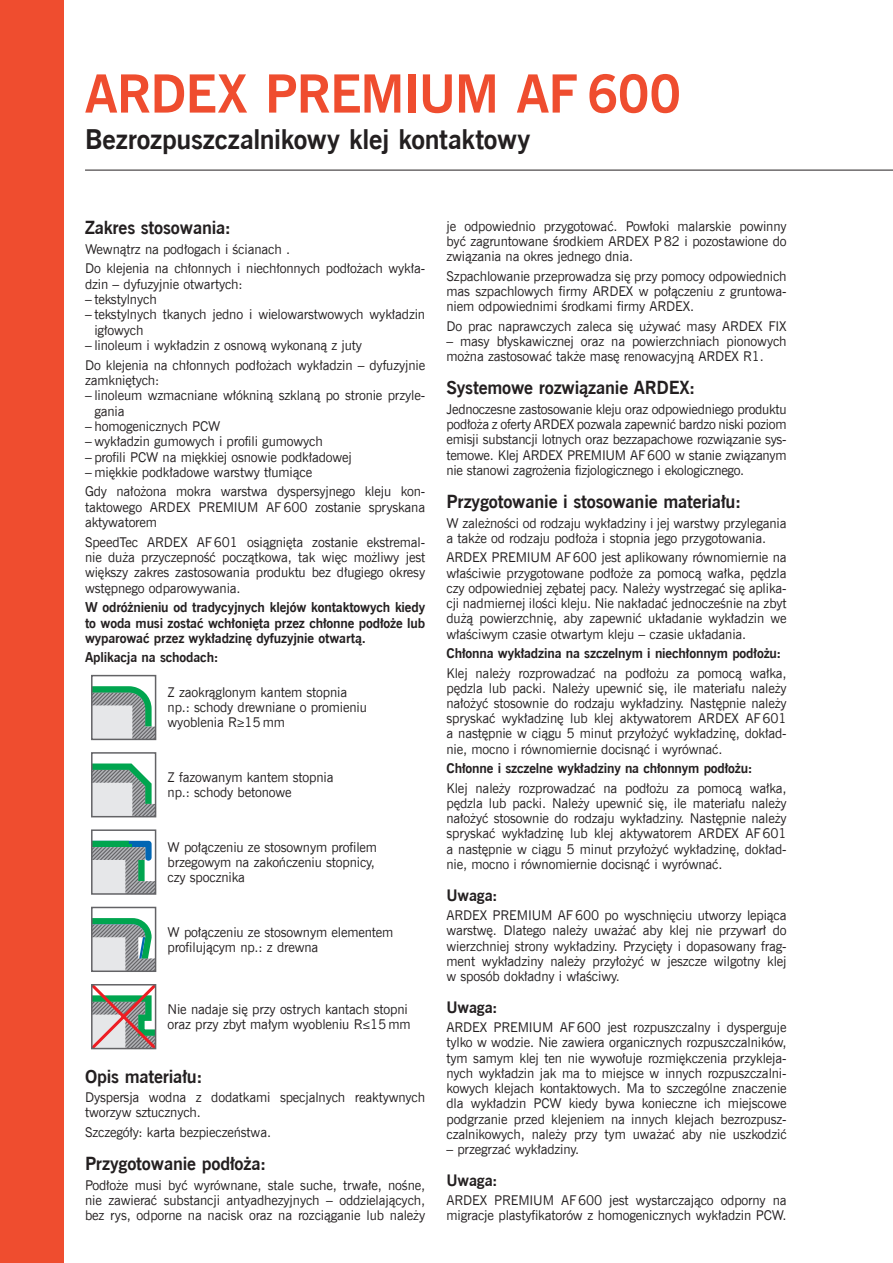
<style>
.page{position:relative;width:893px;height:1263px;background:#fff}
.page>*{position:absolute;margin:0;border:0;box-sizing:border-box;transform-origin:0 0}
.t1{font:700 52.5px "News Goth EU";letter-spacing:-.025em;color:#ef4d2f}
.t2{font:700 27px "News Goth EU";letter-spacing:-.01em;color:#231f20}
.t3{font:700 18px "News Goth EU";letter-spacing:-.01em;color:#231f20}
.t4{font:700 15.75px "News Goth EU";letter-spacing:-.01em;color:#231f20}
.t5{font:13.5px/15.3px "News Goth EU";letter-spacing:-.01em;color:#231f20}
.t6{font:700 13.5px/15.3px "News Goth EU";letter-spacing:-.01em;color:#231f20;text-align:justify}
.s1{font-family:"Myriad Pro"}
</style>
<div class="page">
<div style="left:0;top:0;width:64px;height:1263px;background:#ef4d2f"></div>
<hr style="left:85px;top:170px;width:808px;height:1px;background:#231f20">
<svg style="left:94px;top:686px;width:59px;height:51px;background:#a0bdb0"></svg>
<div style="left:91px;top:675px;width:65px;height:65px;border:2px solid #636366"></div>
<svg style="left:94px;top:763px;width:59px;height:51px;background:#a4c1b4"></svg>
<div style="left:91px;top:752px;width:65px;height:65px;border:2px solid #636366"></div>
<svg style="left:94px;top:841px;width:59px;height:51px;background:#9ab4b2"></svg>
<div style="left:91px;top:829px;width:65px;height:66px;border:2px solid #636366"></div>
<svg style="left:94px;top:918px;width:59px;height:51px;background:#9ab9ad"></svg>
<div style="left:91px;top:907px;width:65px;height:65px;border:2px solid #636366"></div>
<svg style="left:94px;top:987px;width:59px;height:59px;background:#aaaa9d"></svg>
<div style="left:91px;top:984px;width:65px;height:65px;border:2px solid #636366"></div>
<h1 class="t1" style="left:85px;top:61px;width:598px">ARDEX PREMIUM AF 600</h1>
<h2 class="t2" style="left:85px;top:122px;width:447px">Bezrozpuszczalnikowy klej kontaktowy</h2>
<h3 class="t3" style="left:85px;top:216px;width:148px">Zakres stosowania:</h3>
<p class="t5" style="left:85px;top:240px;width:342px;line-height:19.5px">Wewnątrz na podłogach i ścianach .<br>Do klejenia na chłonnych i niechłonnych podłożach wykła-</p>
<p class="t5" style="left:85px;top:277px;width:159px">dzin – dyfuzyjnie otwartych:</p>
<p class="t5" style="left:85px;top:292px;width:73px">– tekstylnych</p>
<p class="t5" style="left:94px;top:307px;width:332px;text-indent:-9px">– tekstylnych tkanych jedno i wielowarstwowych wykładzin igłowych</p>
<p class="t5" style="left:85px;top:336px;width:342px;line-height:19.5px">– linoleum i wykładzin z osnową wykonaną z juty<br>Do klejenia na chłonnych podłożach wykładzin – dyfuzyjnie</p>
<p class="t5" style="left:85px;top:373px;width:76px">zamkniętych:</p>
<p class="t5" style="left:94px;top:388px;width:332px;text-indent:-9px">– linoleum wzmacniane włókniną szklaną po stronie przyle&shy;gania</p>
<p class="t5" style="left:85px;top:419px;width:137px">– homogenicznych PCW</p>
<p class="t5" style="left:85px;top:434px;width:239px">– wykładzin gumowych i profili gumowych</p>
<p class="t5" style="left:85px;top:449px;width:268px">– profili PCW na miękkiej osnowie podkładowej</p>
<p class="t5" style="left:85px;top:463px;width:342px;line-height:19.6px">– miękkie podkładowe warstwy tłumiące<br>Gdy nałożona mokra warstwa dyspersyjnego kleju kon-</p>
<p class="t5" style="left:85px;top:500px;width:342px">taktowego ARDEX PREMIUM AF 600 zostanie spryskana aktywatorem</p>
<p class="t5" style="left:85px;top:534px;width:342px;text-align:justify">SpeedTec ARDEX AF 601 osiągnięta zostanie ekstremal&shy;nie duża przyczepność początkowa, tak więc możliwy jest większy zakres zastosowania produktu bez długiego okresy wstępnego odparowywania.</p>
<p class="t6" style="left:85px;top:600px;width:342px">W odróżnieniu od tradycyjnych klejów kontaktowych kiedy to woda musi zostać wchłonięta przez chłonne podłoże lub wyparować przez wykładzinę dyfuzyjnie otwartą.</p>
<p class="t6" style="left:85px;top:650px;width:135px">Aplikacja na schodach:</p>
<p class="t5" style="left:168px;top:685px;width:201px">Z zaokrąglonym kantem stopnia np.: schody drewniane o promieniu wyoblenia R<span class="s1">≥</span>15 mm</p>
<p class="t5" style="left:168px;top:770px;width:167px">Z fazowanym kantem stopnia np.: schody betonowe</p>
<p class="t5" style="left:168px;top:840px;width:211px">W połączeniu ze stosownym profilem brzegowym na zakończeniu stopnicy, czy spocznika</p>
<p class="t5" style="left:168px;top:925px;width:227px">W połączeniu ze stosownym elementem profilującym np.: z drewna</p>
<p class="t5" style="left:168px;top:1002px;width:245px">Nie nadaje się przy ostrych kantach stopni oraz przy zbyt małym wyobleniu R<span class="s1">≤</span>15 mm</p>
<h3 class="t3" style="left:85px;top:1065px;width:119px">Opis materiału:</h3>
<p class="t5" style="left:85px;top:1090px;width:342px">Dyspersja wodna z dodatkami specjalnych reaktywnych tworzyw sztucznych.</p>
<p class="t5" style="left:85px;top:1125px;width:188px">Szczegóły: karta bezpieczeństwa.</p>
<h3 class="t3" style="left:85px;top:1152px;width:183px">Przygotowanie podłoża:</h3>
<p class="t5" style="left:85px;top:1178px;width:342px;text-align:justify">Podłoże musi być wyrównane, stale suche, trwałe, nośne, nie zawierać substancji antyadhezyjnych – oddzielających, bez rys, odporne na nacisk oraz na rozciąganie lub należy</p>
<p class="t5" style="left:446px;top:219px;width:342px;text-align:justify">je odpowiednio przygotować. Powłoki malarskie powinny być zagruntowane środkiem ARDEX P 82 i pozostawione do związania na okres jednego dnia.</p>
<p class="t5" style="left:446px;top:269px;width:342px;text-align:justify">Szpachlowanie przeprowadza się przy pomocy odpowiednich mas szpachlowych firmy ARDEX w połączeniu z gruntowa&shy;niem odpowiednimi środkami firmy ARDEX.</p>
<p class="t5" style="left:446px;top:319px;width:342px">Do prac naprawczych zaleca się używać masy ARDEX FIX</p>
<p class="t5" style="left:446px;top:334px;width:342px">– masy błyskawicznej oraz na powierzchniach pionowych można zastosować także masę renowacyjną ARDEX R1.</p>
<h3 class="t3" style="left:446px;top:377px;width:250px">Systemowe rozwiązanie ARDEX:</h3>
<p class="t5" style="left:446px;top:402px;width:342px;text-align:justify">Jednoczesne zastosowanie kleju oraz odpowiedniego produktu podłoża z oferty ARDEX pozwala zapewnić bardzo niski poziom emisji substancji lotnych oraz bezzapachowe rozwiązanie sys&shy;temowe. Klej ARDEX PREMIUM AF600 w stanie związanym nie stanowi zagrożenia fizjologicznego i ekologicznego.</p>
<h3 class="t3" style="left:446px;top:490px;width:296px">Przygotowanie i stosowanie materiału:</h3>
<p class="t5" style="left:446px;top:515px;width:342px">W zależności od rodzaju wykładziny i jej warstwy przylegania a także od rodzaju podłoża i stopnia jego przygotowania.</p>
<p class="t5" style="left:446px;top:550px;width:342px;text-align:justify">ARDEX PREMIUM AF 600 jest aplikowany równomiernie na właściwie przygotowane podłoże za pomocą wałka, pędzla czy odpowiedniej zębatej pacy. Należy wystrzegać się aplika&shy;cji nadmiernej ilości kleju. Nie nakładać jednocześnie na zbyt dużą powierzchnię, aby zapewnić układanie wykładzin we właściwym czasie otwartym kleju – czasie układania.</p>
<p class="t6" style="left:446px;top:646px;width:336px">Chłonna wykładzina na szczelnym i niechłonnym podłożu:</p>
<p class="t5" style="left:446px;top:665px;width:342px;text-align:justify">Klej należy rozprowadzać na podłożu za pomocą wałka, pędzla lub packi. Należy upewnić się, ile materiału należy nałożyć stosownie do rodzaju wykładziny. Następnie należy spryskać wykładzinę lub klej aktywatorem ARDEX AF 601 a następnie w ciągu 5 minut przyłożyć wykładzinę, dokład&shy;nie, mocno i równomiernie docisnąć i wyrównać.</p>
<p class="t6" style="left:446px;top:761px;width:308px">Chłonne i szczelne wykładziny na chłonnym podłożu:</p>
<p class="t5" style="left:446px;top:781px;width:342px;text-align:justify">Klej należy rozprowadzać na podłożu za pomocą wałka, pędzla lub packi. Należy upewnić się, ile materiału należy nałożyć stosownie do rodzaju wykładziny. Następnie należy spryskać wykładzinę lub klej aktywatorem ARDEX AF 601 a następnie w ciągu 5 minut przyłożyć wykładzinę, dokład&shy;nie, mocno i równomiernie docisnąć i wyrównać.</p>
<p class="t4" style="left:446px;top:885px;width:53px">Uwaga:</p>
<p class="t5" style="left:446px;top:908px;width:342px;text-align:justify">ARDEX PREMIUM AF 600 po wyschnięciu utworzy lepiąca warstwę. Dlatego należy uważać aby klej nie przywarł do wierzchniej strony wykładziny. Przycięty i dopasowany frag&shy;ment wykładziny należy przyłożyć w jeszcze wilgotny klej w sposób dokładny i właściwy.</p>
<p class="t4" style="left:446px;top:997px;width:53px">Uwaga:</p>
<p class="t5" style="left:446px;top:1020px;width:342px;text-align:justify">ARDEX PREMIUM AF 600 jest rozpuszczalny i dysperguje tylko w wodzie. Nie zawiera organicznych rozpuszczalników, tym samym klej ten nie wywołuje rozmiękczenia przykleja&shy;nych wykładzin jak ma to miejsce w innych rozpuszczalni&shy;kowych klejach kontaktowych. Ma to szczególne znaczenie dla wykładzin PCW kiedy bywa konieczne ich miejscowe podgrzanie przed klejeniem na innych klejach bezrozpusz&shy;czalnikowych, należy przy tym uważać aby nie uszkodzić</p>
<p class="t5" style="left:446px;top:1142px;width:134px">– przegrzać wykładziny.</p>
<p class="t4" style="left:446px;top:1170px;width:53px">Uwaga:</p>
<p class="t5" style="left:446px;top:1193px;width:342px">ARDEX PREMIUM AF 600 jest wystarczająco odporny na migracje plastyfikatorów z homogenicznych wykładzin PCW.</p>
</div>
